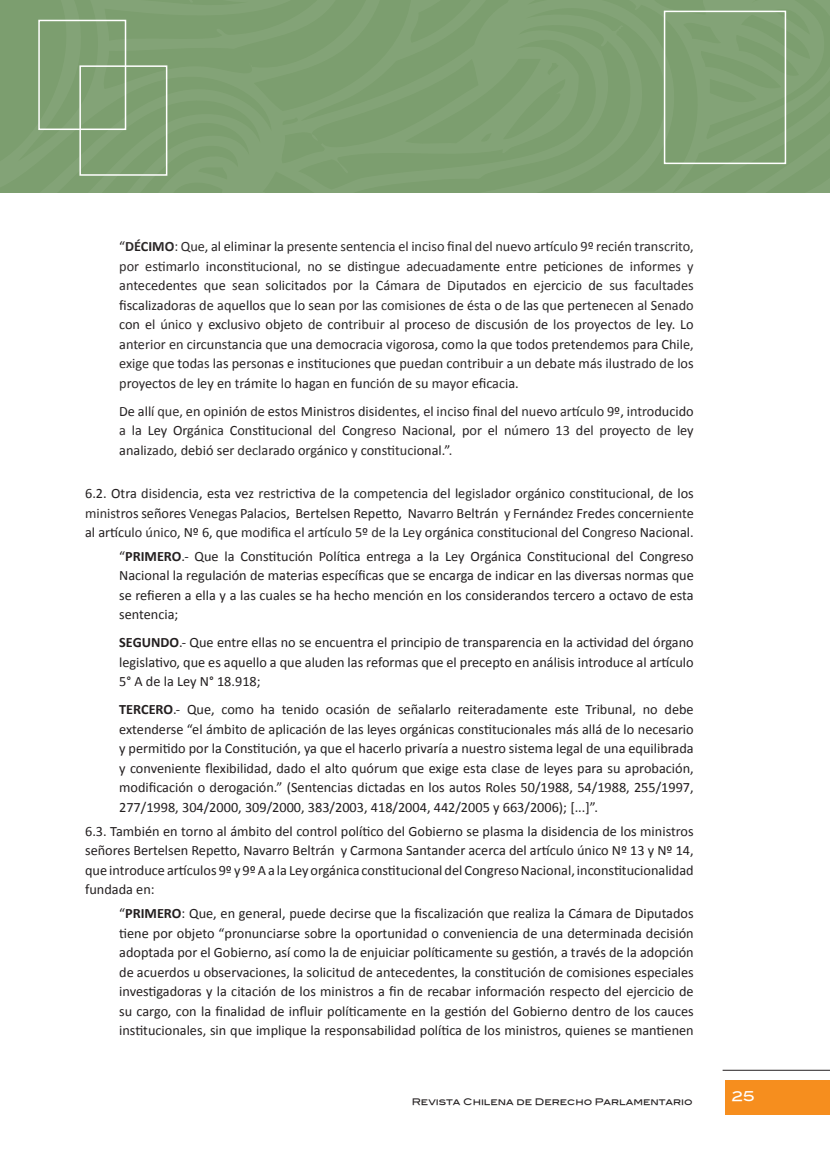
<style>
.page{position:relative;width:830px;height:1149px;background:#fff}
.page>*{position:absolute;margin:0;border:0;box-sizing:border-box;transform-origin:0 0}
.tabulado_parrafo_8{font:14.25px/19.5px "Calibri";color:#231f20;text-align:justify}
.parrafo{font:14.25px/19.5px "Calibri";color:#231f20;text-align:justify}
.t1{font:13.5px "Blair Md ITCTT Medium";color:#fff}
.t2{font:9px "Blair Md ITCTT Medium";color:#231f20}
.s1{font-weight:700}
</style>
<div class="page">
<hr style="left:722px;top:1069px;width:107px;height:1px;background:#231f20">
<div style="left:724px;top:1079px;width:105px;height:34px;background:#f68e1e"></div>
<div style="left:0;top:0;width:829px;height:193px;background:#7c9e6f"></div>
<p class="tabulado_parrafo_8" style="left:119px;top:236px;width:575px">“<span class="s1">DÉCIMO</span>: Que, al eliminar la presente sentencia el inciso final del nuevo artículo 9º recién transcrito, por estimarlo inconstitucional, no se distingue adecuadamente entre peticiones de informes y antecedentes que sean solicitados por la Cámara de Diputados en ejercicio de sus facultades fiscalizadoras de aquellos que lo sean por las comisiones de ésta o de las que pertenecen al Senado con el único y exclusivo objeto de contribuir al proceso de discusión de los proyectos de ley. Lo anterior en circunstancia que una democracia vigorosa, como la que todos pretendemos para Chile, exige que todas las personas e instituciones que puedan contribuir a un debate más ilustrado de los proyectos de ley en trámite lo hagan en función de su mayor eficacia.</p>
<p class="tabulado_parrafo_8" style="left:119px;top:401px;width:576px">De allí que, en opinión de estos Ministros disidentes, el inciso final del nuevo artículo 9º, introducido a la Ley Orgánica Constitucional del Congreso Nacional, por el número 13 del proyecto de ley analizado, debió ser declarado orgánico y constitucional.”.</p>
<p class="parrafo" style="left:85px;top:483px;width:610px">6.2. Otra disidencia, esta vez restrictiva de la competencia del legislador orgánico constitucional, de los ministros señores Venegas Palacios, Bertelsen Repetto, Navarro Beltrán y Fernández Fredes concerniente al artículo único, Nº 6, que modifica el artículo 5º de la Ley orgánica constitucional del Congreso Nacional.</p>
<p class="tabulado_parrafo_8" style="left:119px;top:546px;width:576px">“<span class="s1">PRIMERO</span>.- Que la Constitución Política entrega a la Ley Orgánica Constitucional del Congreso Nacional la regulación de materias específicas que se encarga de indicar en las diversas normas que se refieren a ella y a las cuales se ha hecho mención en los considerandos tercero a octavo de esta sentencia;</p>
<p class="tabulado_parrafo_8" style="left:119px;top:632px;width:575px"><span class="s1">SEGUNDO</span>.- Que entre ellas no se encuentra el principio de transparencia en la actividad del órgano legislativo, que es aquello a que aluden las reformas que el precepto en análisis introduce al artículo 5° A de la Ley N° 18.918;</p>
<p class="tabulado_parrafo_8" style="left:119px;top:699px;width:575px"><span class="s1">TERCERO</span>.- Que, como ha tenido ocasión de señalarlo reiteradamente este Tribunal, no debe extenderse “el ámbito de aplicación de las leyes orgánicas constitucionales más allá de lo necesario y permitido por la Constitución, ya que el hacerlo privaría a nuestro sistema legal de una equilibrada y conveniente flexibilidad, dado el alto quórum que exige esta clase de leyes para su aprobación, modificación o derogación.” (Sentencias dictadas en los autos Roles 50/1988, 54/1988, 255/1997, 277/1998, 304/2000, 309/2000, 383/2003, 418/2004, 442/2005 y 663/2006); [...]”.</p>
<p class="parrafo" style="left:85px;top:821px;width:610px">6.3. También en torno al ámbito del control político del Gobierno se plasma la disidencia de los ministros señores Bertelsen Repetto, Navarro Beltrán y Carmona Santander acerca del artículo único Nº 13 y Nº 14, que introduce artículos 9º y 9º A a la Ley orgánica constitucional del Congreso Nacional, inconstitucionalidad fundada en:</p>
<p class="tabulado_parrafo_8" style="left:119px;top:903px;width:576px">“<span class="s1">PRIMERO</span>: Que, en general, puede decirse que la fiscalización que realiza la Cámara de Diputados tiene por objeto “pronunciarse sobre la oportunidad o conveniencia de una determinada decisión adoptada por el Gobierno, así como la de enjuiciar políticamente su gestión, a través de la adopción de acuerdos u observaciones, la solicitud de antecedentes, la constitución de comisiones especiales investigadoras y la citación de los ministros a fin de recabar información respecto del ejercicio de su cargo, con la finalidad de influir políticamente en la gestión del Gobierno dentro de los cauces institucionales, sin que implique la responsabilidad política de los ministros, quienes se mantienen</p>
<p class="t2" style="left:411px;top:1094px;width:282px">Revista Chilena de Derecho Parlamentario</p>
<p class="t1" style="left:731px;top:1084px;width:25px">25</p>
</div>
